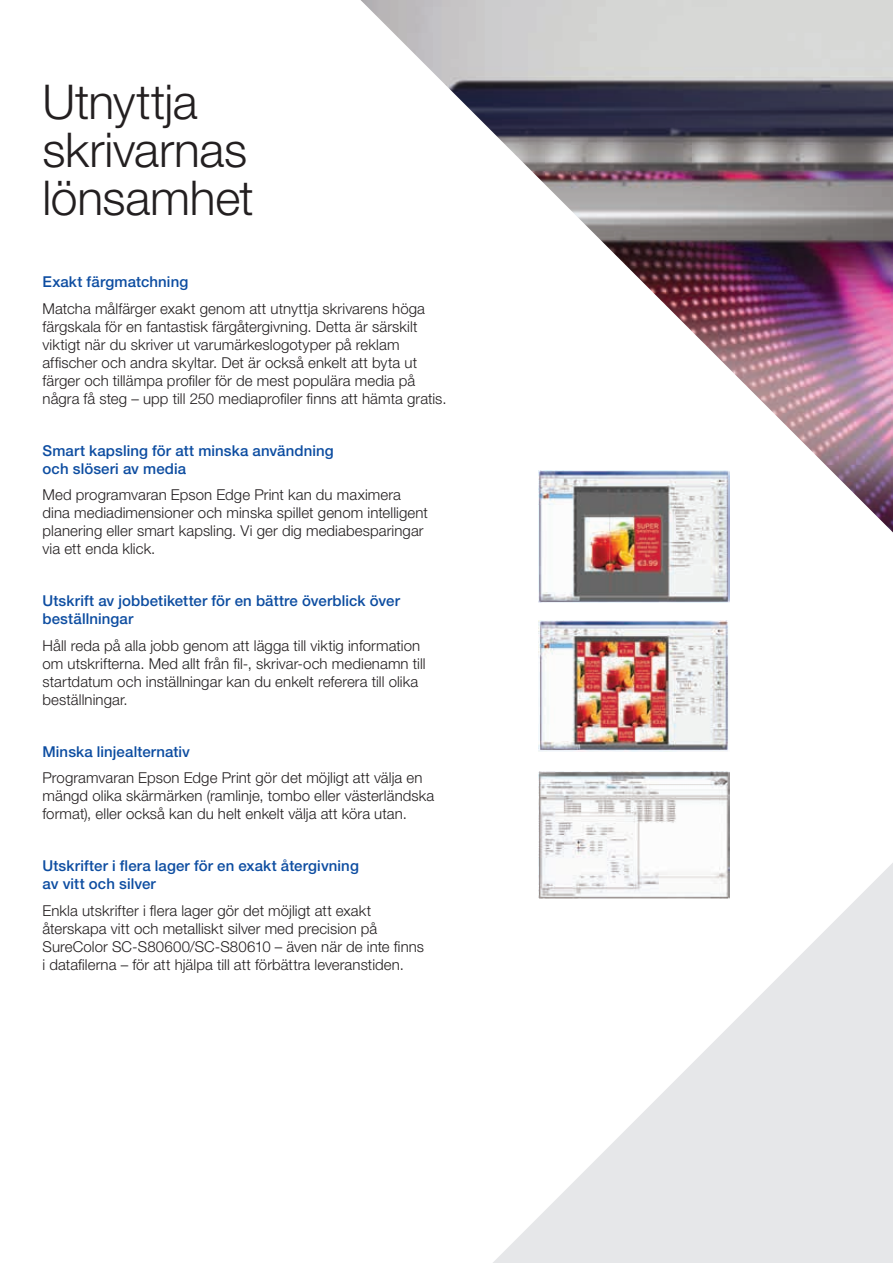
<style>
.page{position:relative;width:893px;height:1263px;background:#fff}
.page>*{position:absolute;margin:0;border:0;box-sizing:border-box;transform-origin:0 0}
.t1{font:300 48px/48px "Helvetica Neue LT Pro";letter-spacing:-.005em;color:#231f20}
.t2{font:300 15px/18px "Helvetica Neue LT Pro";letter-spacing:.005em;color:#231f20}
.t3{font:500 15px/18px "Helvetica Neue LT Pro";letter-spacing:.005em;color:#0d4da1}
</style>
<div class="page">
<img style="left:361px;top:0;width:532px;height:532px">
<svg style="left:493px;top:772px;width:400px;height:491px"></svg>
<img style="left:539px;top:471px;width:191px;height:131px">
<img style="left:539px;top:771px;width:191px;height:127px">
<img style="left:539px;top:620px;width:189px;height:131px">
<h1 class="t1" style="left:43px;top:77px;width:213px">Utnyttja skrivarnas lönsamhet</h1>
<p class="t3" style="left:43px;top:273px;width:147px">Exakt färgmatchning</p>
<p class="t2" style="left:43px;top:299px;width:406px">Matcha målfärger exakt genom att utnyttja skrivarens höga färgskala för en fantastisk färgåtergivning. Detta är särskilt viktigt när du skriver ut varumärkeslogotyper på reklam affischer och andra skyltar. Det är också enkelt att byta ut färger och tillämpa profiler för de mest populära media på några få steg – upp till 250 mediaprofiler finns att hämta gratis.</p>
<p class="t3" style="left:43px;top:441px;width:293px">Smart kapsling för att minska användning och slöseri av media</p>
<p class="t2" style="left:43px;top:485px;width:387px">Med programvaran Epson Edge Print kan du maximera dina mediadimensioner och minska spillet genom intelligent planering eller smart kapsling. Vi ger dig mediabesparingar via ett enda klick.</p>
<p class="t3" style="left:43px;top:592px;width:359px">Utskrift av jobbetiketter för en bättre överblick över beställningar</p>
<p class="t2" style="left:43px;top:636px;width:385px">Håll reda på alla jobb genom att lägga till viktig information om utskrifterna. Med allt från fil-, skrivar-och medienamn till startdatum och inställningar kan du enkelt referera till olika beställningar.</p>
<p class="t3" style="left:43px;top:742px;width:149px">Minska linjealternativ</p>
<p class="t2" style="left:43px;top:769px;width:393px">Programvaran Epson Edge Print gör det möjligt att välja en mängd olika skärmärken (ramlinje, tombo eller västerländska format), eller också kan du helt enkelt välja att köra utan.</p>
<p class="t3" style="left:43px;top:857px;width:318px">Utskrifter i flera lager för en exakt återgivning av vitt och silver</p>
<p class="t2" style="left:43px;top:901px;width:383px">Enkla utskrifter i flera lager gör det möjligt att exakt återskapa vitt och metalliskt silver med precision på SureColor SC-S80600/SC-S80610 – även när de inte finns i datafilerna – för att hjälpa till att förbättra leveranstiden.</p>
</div>
